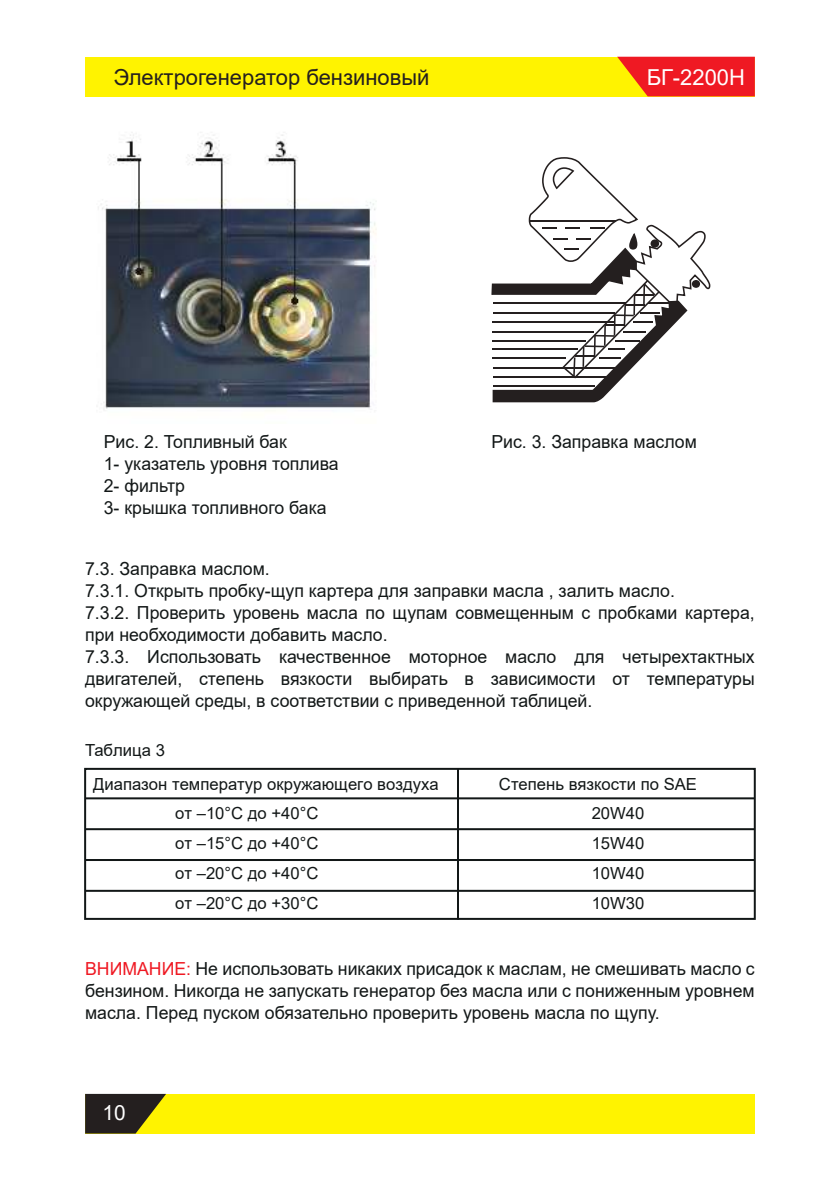
<style>
.page{position:relative;width:840px;height:1191px;background:#fff}
.page>*{position:absolute;margin:0;border:0;box-sizing:border-box;transform-origin:0 0}
.t1{font:22px "Arial";color:#241f1f}
.t2{font:22px "Arial";color:#fff}
.t3{font:20.8px "Arial";color:#fff}
.t4{font:18px/22px "Arial";color:#121717}
.t5{font:16.6px/30px "Arial";color:#121717;text-align:justify}
.s1{color:#ef1923}
</style>
<div class="page">
<svg style="left:491px;top:157px;width:219px;height:245px"></svg>
<hr style="left:598px;top:357px;width:22px;height:2px;background:#241f1f">
<img style="left:98px;top:134px;width:279px;height:276px">
<div style="left:84px;top:768px;width:671px;height:152px;border:2px solid #121717"></div>
<hr style="left:456px;top:769px;width:2px;height:150px;background:#121717">
<hr style="left:85px;top:797px;width:669px;height:2px;background:#121717">
<hr style="left:85px;top:828px;width:669px;height:2px;background:#121717">
<hr style="left:85px;top:859px;width:669px;height:2px;background:#121717">
<hr style="left:85px;top:890px;width:669px;height:2px;background:#121717">
<div style="left:85px;top:57px;width:669px;height:39px;background:#fff300"></div>
<svg style="left:617px;top:57px;width:137px;height:39px;background:#f0311f"></svg>
<div style="left:85px;top:1093px;width:669px;height:40px;background:#fff300"></div>
<svg style="left:85px;top:1093px;width:81px;height:40px"></svg>
<p class="t1" style="left:114px;top:62px;width:317px">Электрогенератор бензиновый</p>
<p class="t2" style="left:646px;top:62px;width:100px">БГ-2200Н</p>
<p class="t4" style="left:104px;top:430px;width:236px">Рис. 2. Топливный бак<br>1- указатель уровня топлива<br>2- фильтр<br>3- крышка топливного бака</p>
<p class="t4" style="left:491px;top:430px;width:207px">Рис. 3. Заправка маслом</p>
<p class="t4" style="left:85px;top:558px;width:670px">7.3. Заправка маслом.<br>7.3.1. Открыть пробку-щуп картера для заправки масла , залить масло.<br>7.3.2. Проверить уровень масла по щупам совмещенным с пробками картера, при необходимости добавить масло.<br>7.3.3. Использовать качественное моторное масло для четырехтактных двигателей, степень вязкости выбирать в зависимости от температуры окружающей среды, в соответствии с приведенной таблицей.</p>
<p class="t5" style="left:93px;top:733px;width:347px;line-height:33.6px;text-indent:-8px">Таблица 3<br>Диапазон температур окружающего воздуха</p>
<p class="t5" style="left:498px;top:768px;width:199px">Степень вязкости по SAE</p>
<p class="t5" style="left:175px;top:798px;width:145px">от –10°С до +40°С от –15°С до +40°С от –20°С до +40°С от –20°С до +30°С</p>
<p class="t5" style="left:591px;top:798px;width:54px">20W40<br>15W40<br>10W40<br>10W30</p>
<p class="t4" style="left:85px;top:957px;width:670px;text-align:justify"><span class="s1">ВНИМАНИЕ:</span> Не использовать никаких присадок к маслам, не смешивать масло с бензином. Никогда не запускать генератор без масла или с пониженным уровнем масла. Перед пуском обязательно проверить уровень масла по щупу.</p>
<p class="t3" style="left:102px;top:1098px;width:25px">10</p>
</div>
